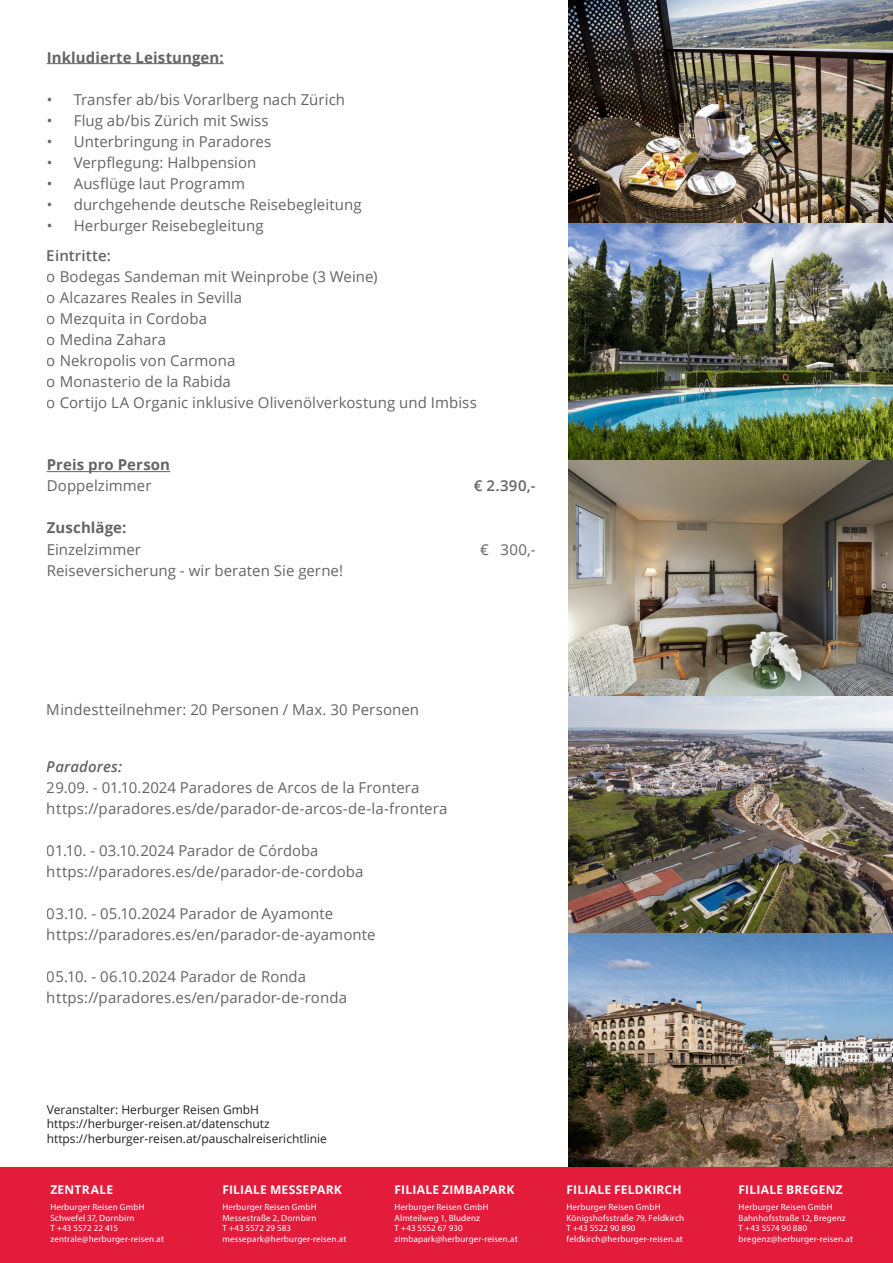
<style>
.page{position:relative;width:893px;height:1263px;background:#fff}
.page>*{position:absolute;margin:0;border:0;box-sizing:border-box;transform-origin:0 0}
.t1{font:15px/21px "Open Sans";letter-spacing:.005em;color:#231f20}
.t2{font:700 15px "Open Sans";letter-spacing:.005em;color:#231f20}
.t3{font:600 15px "Open Sans";letter-spacing:.005em;color:#231f20}
.t4{font:italic 600 15px "Open Sans";letter-spacing:.005em;color:#231f20}
.t5{font:12px/14.4px "Open Sans";color:#231f20}
.t6{font:700 12px "Open Sans";letter-spacing:.02em;color:#fff}
.t7{font:9px/10.8px "Myriad Pro";letter-spacing:.02em;color:#fff}
</style>
<div class="page">
<img style="left:568px;top:0;width:325px;height:1167px">
<hr style="left:47px;top:63px;width:177px;height:1px;background:#231f20">
<hr style="left:47px;top:471px;width:123px;height:1px;background:#231f20">
<div style="left:0;top:1167px;width:893px;height:96px;background:#e41c3b"></div>
<p class="t2" style="left:47px;top:46px;width:178px">Inkludierte Leistungen:</p>
<p class="t1" style="left:47px;top:88px;width:300px">• Transfer ab/bis Vorarlberg nach Zürich</p>
<p class="t1" style="left:47px;top:109px;width:223px">• Flug ab/bis Zürich mit Swiss</p>
<p class="t1" style="left:47px;top:130px;width:226px">• Unterbringung in Paradores</p>
<p class="t1" style="left:47px;top:151px;width:211px">• Verpflegung: Halbpension</p>
<p class="t1" style="left:47px;top:172px;width:200px">• Ausflüge laut Programm</p>
<p class="t1" style="left:47px;top:193px;width:316px">• durchgehende deutsche Reisebegleitung</p>
<p class="t1" style="left:47px;top:214px;width:218px">• Herburger Reisebegleitung</p>
<p class="t3" style="left:47px;top:246px;width:66px">Eintritte:</p>
<p class="t1" style="left:47px;top:266px;width:432px">o Bodegas Sandeman mit Weinprobe (3 Weine)<br>o Alcazares Reales in Sevilla<br>o Mezquita in Cordoba<br>o Medina Zahara<br>o Nekropolis von Carmona<br>o Monasterio de la Rabida<br>o Cortijo LA Organic inklusive Olivenölverkostung und Imbiss</p>
<p class="t2" style="left:47px;top:454px;width:125px">Preis pro Person</p>
<p class="t1" style="left:47px;top:475px;width:106px">Doppelzimmer</p>
<p class="t3" style="left:474px;top:476px;width:63px">€ 2.390,-</p>
<p class="t2" style="left:47px;top:517px;width:81px">Zuschläge:</p>
<p class="t1" style="left:47px;top:538px;width:96px">Einzelzimmer</p>
<p class="t1" style="left:480px;top:538px;width:57px">€ 300,-</p>
<p class="t1" style="left:47px;top:559px;width:298px">Reiseversicherung - wir beraten Sie gerne!</p>
<p class="t1" style="left:47px;top:698px;width:374px">Mindestteilnehmer: 20 Personen / Max. 30 Personen</p>
<p class="t4" style="left:47px;top:756px;width:77px">Paradores:</p>
<p class="t1" style="left:47px;top:776px;width:402px">29.09. - 01.10.2024 Paradores de Arcos de la Frontera https://paradores.es/de/parador-de-arcos-de-la-frontera</p>
<p class="t1" style="left:47px;top:839px;width:318px">01.10. - 03.10.2024 Parador de Córdoba https://paradores.es/de/parador-de-cordoba</p>
<p class="t1" style="left:47px;top:902px;width:330px">03.10. - 05.10.2024 Parador de Ayamonte https://paradores.es/en/parador-de-ayamonte</p>
<p class="t1" style="left:47px;top:965px;width:302px">05.10. - 06.10.2024 Parador de Ronda https://paradores.es/en/parador-de-ronda</p>
<p class="t5" style="left:47px;top:1102px;width:282px">Veranstalter: Herburger Reisen GmbH https://herburger-reisen.at/datenschutz https://herburger-reisen.at/pauschalreiserichtlinie</p>
<p class="t6" style="left:50px;top:1181px;width:64px">ZENTRALE</p>
<p class="t7" style="left:50px;top:1201px;width:115px">Herburger Reisen GmbH<br>Schwefel 37, Dornbirn<br>T +43 5572 22 415 zentrale@herburger-reisen.at</p>
<p class="t6" style="left:222px;top:1181px;width:121px">FILIALE MESSEPARK</p>
<p class="t7" style="left:222px;top:1201px;width:125px">Herburger Reisen GmbH<br>Messestraße 2, Dornbirn<br>T +43 5572 29 583 messepark@herburger-reisen.at</p>
<p class="t6" style="left:394px;top:1181px;width:122px">FILIALE ZIMBAPARK</p>
<p class="t7" style="left:394px;top:1201px;width:125px">Herburger Reisen GmbH<br>Almteilweg 1, Bludenz<br>T +43 5552 67 930 zimbapark@herburger-reisen.at</p>
<p class="t6" style="left:566px;top:1181px;width:117px">FILIALE FELDKIRCH</p>
<p class="t7" style="left:566px;top:1201px;width:119px">Herburger Reisen GmbH<br>Königshofsstraße 79, Feldkirch<br>T +43 5522 90 890 feldkirch@herburger-reisen.at</p>
<p class="t6" style="left:739px;top:1181px;width:106px">FILIALE BREGENZ</p>
<p class="t7" style="left:739px;top:1201px;width:116px">Herburger Reisen GmbH<br>Bahnhofsstraße 12, Bregenz<br>T +43 5574 90 880 bregenz@herburger-reisen.at</p>
</div>
